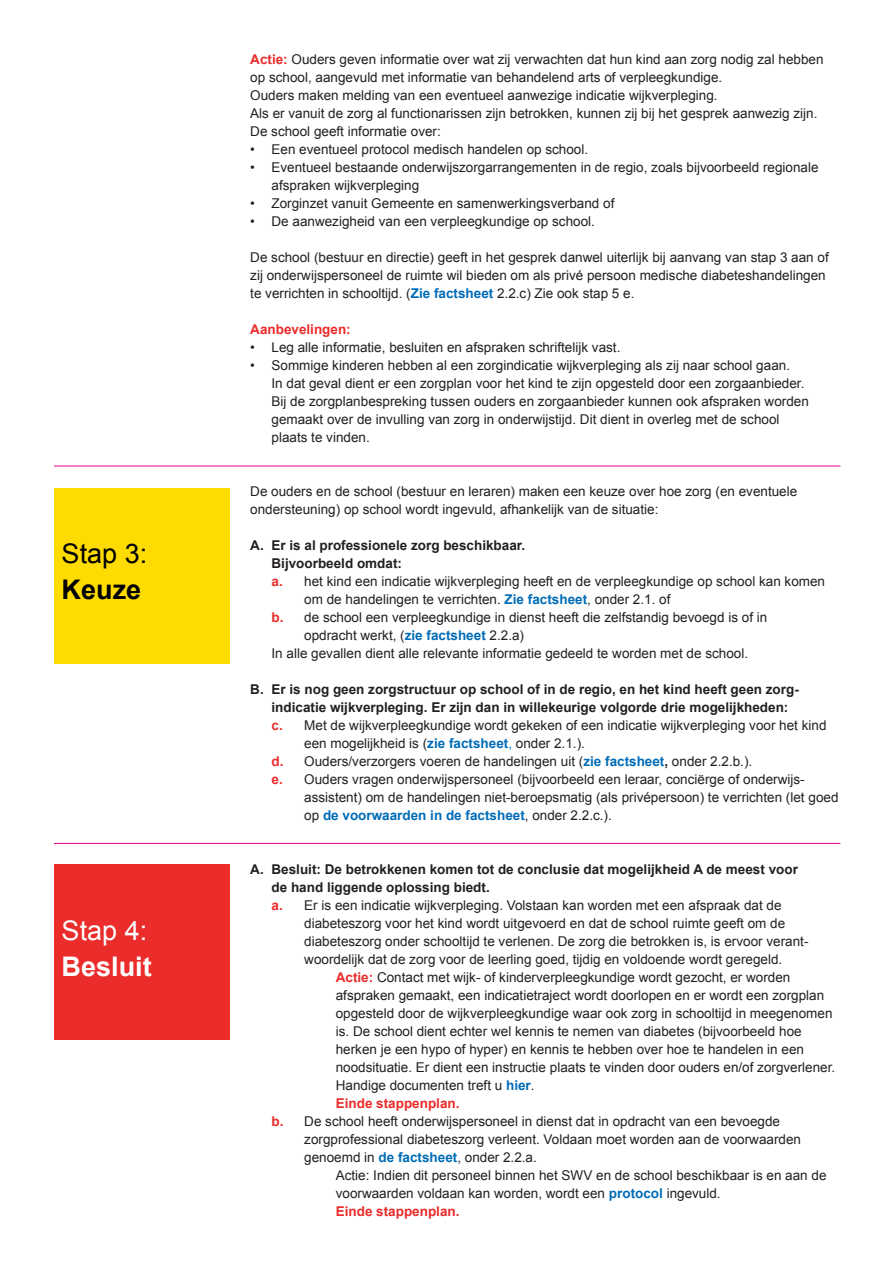
<style>
.page{position:relative;width:893px;height:1263px;background:#fff}
.page>*{position:absolute;margin:0;border:0;box-sizing:border-box;transform-origin:0 0}
.t1{font:700 27px "Arial";color:#fff}
.t2{font:27px "Arial";color:#fff}
.t3{font:27px "Arial";color:#000}
.t4{font:700 27px "Arial";color:#000}
.t5{font:13.5px/18px "Arial";color:#231f20}
.t6{font:700 13.5px "Arial";color:#231f20}
.t7{font:700 13.5px "Arial";color:#ea2c2b}
.t8{font:700 13.5px "Arial";color:#006cb7}
.s1{font-weight:700;color:#ea2c2b}
.s2{font-weight:700;color:#006cb7}
.s3{color:#006cb7}
.s4{font-weight:700}
.s5{font-weight:400;color:#231f20}
</style>
<div class="page">
<div style="left:54px;top:864px;width:176px;height:176px;background:#ea2c2b"></div>
<hr style="left:54px;top:466px;width:786px;height:1px;background:#ed028c">
<div style="left:54px;top:488px;width:176px;height:175px;background:#fedb01"></div>
<hr style="left:54px;top:843px;width:786px;height:1px;background:#ed028c">
<p class="t3" style="left:62px;top:536px;width:87px">Stap 3:</p>
<p class="t4" style="left:62px;top:571px;width:81px">Keuze</p>
<p class="t2" style="left:62px;top:912px;width:87px">Stap 4:</p>
<p class="t1" style="left:62px;top:948px;width:92px">Besluit</p>
<p class="t5" style="left:250px;top:50px;width:575px"><span class="s1">Actie:</span> Ouders geven informatie over wat zij verwachten dat hun kind aan zorg nodig zal hebben op school, aangevuld met informatie van behandelend arts of verpleegkundige.</p>
<p class="t5" style="left:250px;top:86px;width:469px">Ouders maken melding van een eventueel aanwezige indicatie wijkverpleging.</p>
<p class="t5" style="left:250px;top:104px;width:569px">Als er vanuit de zorg al functionarissen zijn betrokken, kunnen zij bij het gesprek aanwezig zijn.</p>
<p class="t5" style="left:250px;top:122px;width:192px">De school geeft informatie over:</p>
<p class="t5" style="left:250px;top:140px;width:339px">• Een eventueel protocol medisch handelen op school.</p>
<p class="t5" style="left:250px;top:158px;width:570px">• Eventueel bestaande onderwijszorgarrangementen in de regio, zoals bijvoorbeeld regionale</p>
<p class="t5" style="left:271px;top:176px;width:149px">afspraken wijkverpleging</p>
<p class="t5" style="left:250px;top:194px;width:366px">• Zorginzet vanuit Gemeente en samenwerkingsverband of</p>
<p class="t5" style="left:250px;top:212px;width:346px">• De aanwezigheid van een verpleegkundige op school.</p>
<p class="t5" style="left:250px;top:248px;width:580px">De school (bestuur en directie) geeft in het gesprek danwel uiterlijk bij aanvang van stap 3 aan of zij onderwijspersoneel de ruimte wil bieden om als privé persoon medische diabeteshandelingen te verrichten in schooltijd. (<span class="s2">Zie factsheet</span> 2.2.c) Zie ook stap 5 e.</p>
<p class="t7" style="left:250px;top:320px;width:102px">Aanbevelingen:</p>
<p class="t5" style="left:250px;top:338px;width:372px">• Leg alle informatie, besluiten en afspraken schriftelijk vast.</p>
<p class="t5" style="left:250px;top:356px;width:541px">• Sommige kinderen hebben al een zorgindicatie wijkverpleging als zij naar school gaan.</p>
<p class="t5" style="left:271px;top:374px;width:534px">In dat geval dient er een zorgplan voor het kind te zijn opgesteld door een zorgaanbieder.</p>
<p class="t5" style="left:271px;top:392px;width:539px">Bij de zorgplanbespreking tussen ouders en zorgaanbieder kunnen ook afspraken worden</p>
<p class="t5" style="left:271px;top:410px;width:509px">gemaakt over de invulling van zorg in onderwijstijd. Dit dient in overleg met de school</p>
<p class="t5" style="left:271px;top:428px;width:100px">plaats te vinden.</p>
<p class="t5" style="left:250px;top:482px;width:549px">De ouders en de school (bestuur en leraren) maken een keuze over hoe zorg (en eventuele</p>
<p class="t5" style="left:250px;top:500px;width:410px">ondersteuning) op school wordt ingevuld, afhankelijk van de situatie:</p>
<p class="t6" style="left:250px;top:536px;width:276px">A. Er is al professionele zorg beschikbaar.</p>
<p class="t6" style="left:271px;top:554px;width:132px">Bijvoorbeeld omdat:</p>
<p class="t5" style="left:271px;top:572px;width:555px"><span class="s1">a.</span> het kind een indicatie wijkverpleging heeft en de verpleegkundige op school kan komen</p>
<p class="t5" style="left:304px;top:590px;width:368px">om de handelingen te verrichten. <span class="s2">Zie factsheet</span>, onder 2.1. of</p>
<p class="t5" style="left:271px;top:608px;width:497px"><span class="s1">b.</span> de school een verpleegkundige in dienst heeft die zelfstandig bevoegd is of in</p>
<p class="t5" style="left:304px;top:626px;width:221px">opdracht werkt, (<span class="s2">zie factsheet</span> 2.2.a)</p>
<p class="t5" style="left:271px;top:644px;width:478px">In alle gevallen dient alle relevante informatie gedeeld te worden met de school.</p>
<p class="t6" style="left:250px;top:680px;width:550px">B. Er is nog geen zorgstructuur op school of in de regio, en het kind heeft geen zorg-</p>
<p class="t6" style="left:271px;top:698px;width:518px">indicatie wijkverpleging. Er zijn dan in willekeurige volgorde drie mogelijkheden:</p>
<p class="t5" style="left:271px;top:716px;width:557px"><span class="s1">c.</span> Met de wijkverpleegkundige wordt gekeken of een indicatie wijkverpleging voor het kind</p>
<p class="t5" style="left:304px;top:734px;width:282px">een mogelijkheid is (<span class="s2">zie factsheet</span><span class="s3">,</span> onder 2.1.).</p>
<p class="t5" style="left:271px;top:752px;width:482px"><span class="s1">d.</span> Ouders/verzorgers voeren de handelingen uit (<span class="s2">zie factsheet</span><span class="s4">,</span> onder 2.2.b.).</p>
<p class="t5" style="left:271px;top:770px;width:535px"><span class="s1">e.</span> Ouders vragen onderwijspersoneel (bijvoorbeeld een leraar, conciërge of onderwijs-</p>
<p class="t5" style="left:304px;top:788px;width:536px">assistent) om de handelingen niet-beroepsmatig (als privépersoon) te verrichten (let goed</p>
<p class="t8" style="left:304px;top:806px;width:309px"><span class="s5">op</span> de voorwaarden in de factsheet<span class="s5">, onder 2.2.c.).</span></p>
<p class="t6" style="left:250px;top:860px;width:549px">A. Besluit: De betrokkenen komen tot de conclusie dat mogelijkheid A de meest voor</p>
<p class="t6" style="left:271px;top:878px;width:220px">de hand liggende oplossing biedt.</p>
<p class="t5" style="left:271px;top:896px;width:512px"><span class="s1">a.</span> Er is een indicatie wijkverpleging. Volstaan kan worden met een afspraak dat de</p>
<p class="t5" style="left:304px;top:914px;width:482px">diabeteszorg voor het kind wordt uitgevoerd en dat de school ruimte geeft om de</p>
<p class="t5" style="left:304px;top:932px;width:506px">diabeteszorg onder schooltijd te verlenen. De zorg die betrokken is, is ervoor verant-</p>
<p class="t5" style="left:304px;top:950px;width:479px">woordelijk dat de zorg voor de leerling goed, tijdig en voldoende wordt geregeld.</p>
<p class="t5" style="left:336px;top:968px;width:456px"><span class="s1">Actie:</span> Contact met wijk- of kinderverpleegkundige wordt gezocht, er worden</p>
<p class="t5" style="left:336px;top:986px;width:490px">afspraken gemaakt, een indicatietraject wordt doorlopen en er wordt een zorgplan</p>
<p class="t5" style="left:336px;top:1004px;width:498px">opgesteld door de wijkverpleegkundige waar ook zorg in schooltijd in meegenomen</p>
<p class="t5" style="left:336px;top:1022px;width:467px">is. De school dient echter wel kennis te nemen van diabetes (bijvoorbeeld hoe</p>
<p class="t5" style="left:336px;top:1040px;width:470px">herken je een hypo of hyper) en kennis te hebben over hoe te handelen in een</p>
<p class="t5" style="left:336px;top:1058px;width:501px">noodsituatie. Er dient een instructie plaats te vinden door ouders en/of zorgverlener.<br>Handige documenten treft u <span class="s2">hier</span>.</p>
<p class="t7" style="left:336px;top:1094px;width:125px">Einde stappenplan.</p>
<p class="t5" style="left:271px;top:1112px;width:510px"><span class="s1">b.</span> De school heeft onderwijspersoneel in dienst dat in opdracht van een bevoegde</p>
<p class="t5" style="left:304px;top:1130px;width:498px">zorgprofessional diabeteszorg verleent. Voldaan moet worden aan de voorwaarden</p>
<p class="t5" style="left:304px;top:1148px;width:234px">genoemd in <span class="s2">de factsheet</span>, onder 2.2.a.</p>
<p class="t5" style="left:336px;top:1166px;width:492px">Actie: Indien dit personeel binnen het SWV en de school beschikbaar is en aan de</p>
<p class="t5" style="left:336px;top:1184px;width:386px">voorwaarden voldaan kan worden, wordt een <span class="s2">protocol</span> ingevuld.</p>
<p class="t7" style="left:336px;top:1202px;width:125px">Einde stappenplan.</p>
</div>
